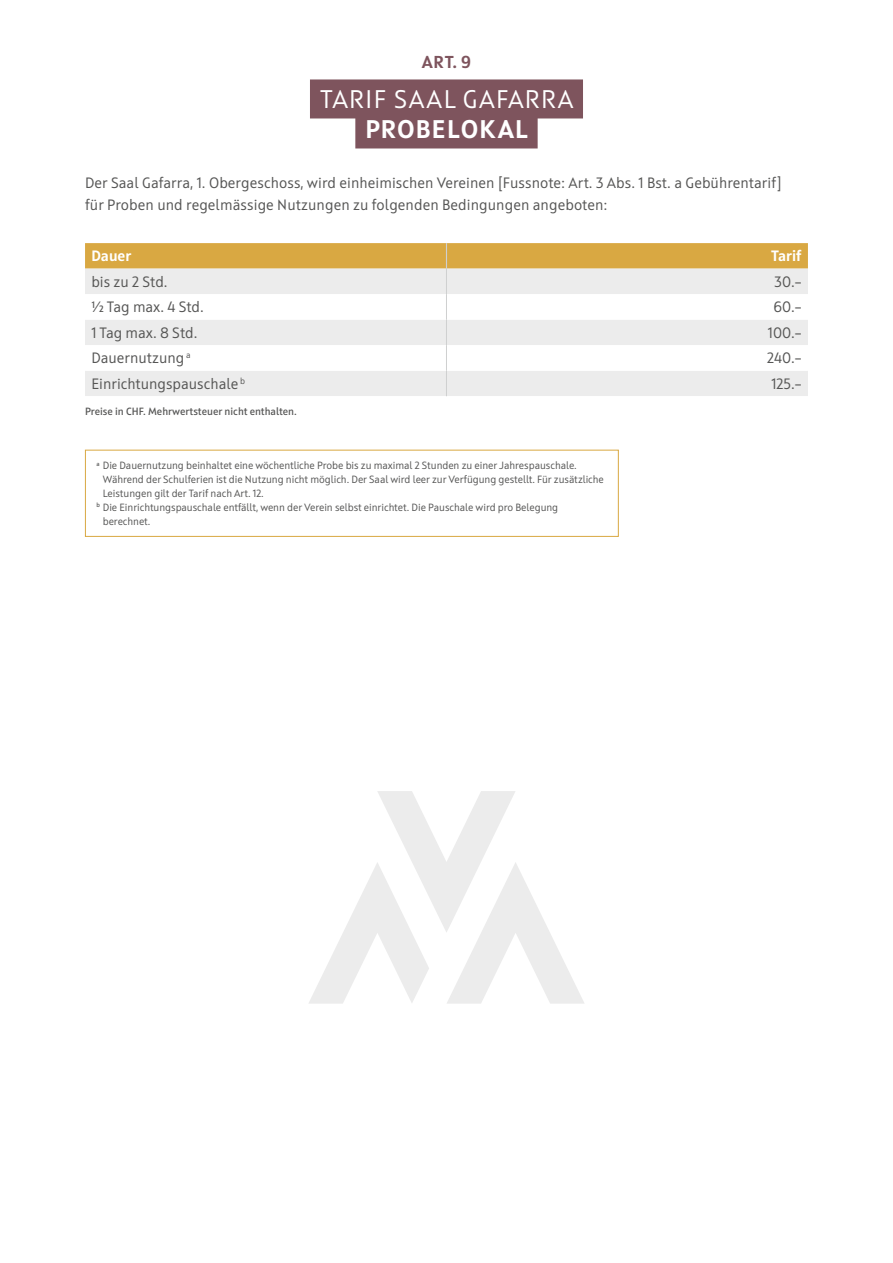
<style>
.page{position:relative;width:893px;height:1263px;background:#fff}
.page>*{position:absolute;margin:0;border:0;box-sizing:border-box;transform-origin:0 0}
.t1{font:25.5px "Squad";letter-spacing:.04em;color:#fff}
.t2{font:700 25.5px "Squad";letter-spacing:.04em;color:#fff}
.t3{font:700 17.25px "Squad";color:#7e545d}
.t4{font:15px/21.8px "Squad";letter-spacing:.005em;color:#565655}
.t5{font:700 15px "Squad";color:#fff}
.t6{font:10.5px "Squad";letter-spacing:-.005em;color:#565655}
.t7{font:600 10.5px "Squad";color:#565655}
</style>
<div class="page">
<svg style="left:85px;top:243px;width:723px;height:153px"></svg>
<div style="left:310px;top:79px;width:273px;height:39px;background:#7e545d"></div>
<div style="left:355px;top:109px;width:183px;height:39px;background:#7e545d"></div>
<div style="left:85px;top:450px;width:534px;height:87px;border:1px solid #d9a842"></div>
<svg style="left:309px;top:791px;width:275px;height:213px"></svg>
<h2 class="t3" style="left:422px;top:51px;width:51px">ART. 9</h2>
<h1 class="t1" style="left:320px;top:84px;width:255px">TARIF SAAL GAFARRA</h1>
<h1 class="t2" style="left:365px;top:113px;width:164px">PROBELOKAL</h1>
<h3 class="t4" style="left:85px;top:172px;width:698px">Der Saal Gafarra, 1. Obergeschoss, wird einheimischen Vereinen [Fussnote: Art. 3 Abs. 1 Bst. a Gebührentarif] für Proben und regelmässige Nutzungen zu folgenden Bedingungen angeboten:</h3>
<h3 class="t5" style="left:91px;top:246px;width:41px">Dauer</h3>
<h3 class="t5" style="left:771px;top:246px;width:32px">Tarif</h3>
<h3 class="t4" style="left:91px;top:271px;width:78px">bis zu 2 Std.</h3>
<h3 class="t4" style="left:775px;top:271px;width:28px">30.–</h3>
<h3 class="t4" style="left:91px;top:296px;width:114px">½ Tag max. 4 Std.</h3>
<h3 class="t4" style="left:773px;top:296px;width:30px">60.–</h3>
<h3 class="t4" style="left:91px;top:322px;width:108px">1 Tag max. 8 Std.</h3>
<h3 class="t4" style="left:768px;top:322px;width:35px">100.–</h3>
<h3 class="t4" style="left:91px;top:347px;width:101px">Dauernutzung <sup>a</sup></h3>
<h3 class="t4" style="left:767px;top:347px;width:36px">240.–</h3>
<h3 class="t4" style="left:91px;top:373px;width:155px">Einrichtungspauschale <sup>b</sup></h3>
<h3 class="t4" style="left:771px;top:373px;width:32px">125.–</h3>
<p class="t7" style="left:85px;top:405px;width:213px">Preise in CHF. Mehrwertsteuer nicht enthalten.</p>
<p class="t6" style="left:96px;top:459px;width:482px"><sup>a</sup> Die Dauernutzung beinhaltet eine wöchentliche Probe bis zu maximal 2 Stunden zu einer Jahrespauschale.</p>
<p class="t6" style="left:103px;top:473px;width:503px">Während der Schulferien ist die Nutzung nicht möglich. Der Saal wird leer zur Verfügung gestellt. Für zusätzliche</p>
<p class="t6" style="left:103px;top:487px;width:163px">Leistungen gilt der Tarif nach Art. 12.</p>
<p class="t6" style="left:96px;top:501px;width:463px"><sup>b</sup> Die Einrichtungspauschale entfällt, wenn der Verein selbst einrichtet. Die Pauschale wird pro Belegung</p>
<p class="t6" style="left:103px;top:515px;width:49px">berechnet.</p>
</div>
